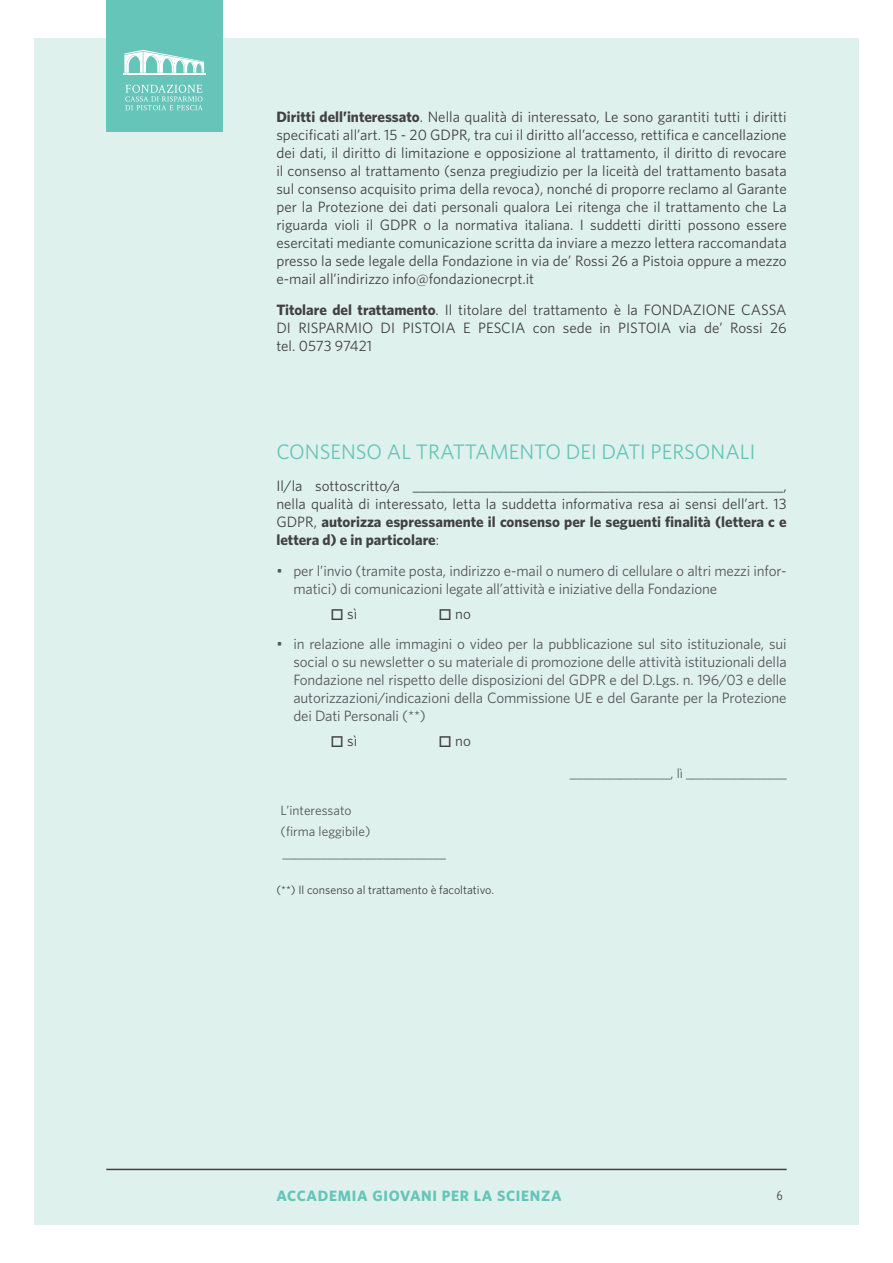
<style>
.page{position:relative;width:893px;height:1263px;background:#fff}
.page>*{position:absolute;margin:0;border:0;box-sizing:border-box;transform-origin:0 0}
.t1{font:21px "Whitney HTF";color:#64c5b8}
.t2{font:15px/18px "Whitney HTF";color:#414042;text-align:justify}
.t3{font:15px/18px "Whitney HTF";letter-spacing:-.01em;color:#565659}
.t4{font:700 15px "Whitney HTF";letter-spacing:.05em;color:#64c5b8}
.t5{font:13.5px/21.6px "Whitney HTF";color:#565659}
.t6{font:condensed 13.5px "Whitney HTF";color:#414042}
.t7{font:12px "Whitney HTF";color:#414042}
.s1{font-weight:700}
</style>
<div class="page">
<div style="left:34px;top:38px;width:825px;height:1187px;background:#dff1ed"></div>
<div style="left:106px;top:0;width:117px;height:131px;background:#64c5b8"></div>
<svg style="left:125px;top:85px;width:78px;height:25px"></svg>
<hr style="left:123px;top:73px;width:83px;height:2px;background:#fff">
<svg style="left:124px;top:50px;width:80px;height:23px"></svg>
<hr style="left:106px;top:1169px;width:681px;height:1px;background:#414042">
<p class="t2" style="left:276px;top:108px;width:512px"><span class="s1">Diritti dell’interessato</span>. Nella qualità di interessato, Le sono garantiti tutti i diritti specificati all’art. 15 - 20 GDPR, tra cui il diritto all’accesso, rettifica e cancellazione dei dati, il diritto di limitazione e opposizione al trattamento, il diritto di revocare il consenso al trattamento (senza pregiudizio per la liceità del trattamento basata sul consenso acquisito prima della revoca), nonché di proporre reclamo al Garante per la Protezione dei dati personali qualora Lei ritenga che il trattamento che La riguarda violi il GDPR o la normativa italiana. I suddetti diritti possono essere esercitati mediante comunicazione scritta da inviare a mezzo lettera raccomandata presso la sede legale della Fondazione in via de’ Rossi 26 a Pistoia oppure a mezzo e-mail all’indirizzo info@fondazionecrpt.it</p>
<p class="t2" style="left:276px;top:301px;width:512px"><span class="s1">Titolare del trattamento</span>. Il titolare del trattamento è la FONDAZIONE CASSA DI RISPARMIO DI PISTOIA E PESCIA con sede in PISTOIA via de’ Rossi 26 tel. 0573 97421</p>
<h1 class="t1" style="left:276px;top:439px;width:480px">CONSENSO AL TRATTAMENTO DEI DATI PERSONALI</h1>
<p class="t2" style="left:276px;top:477px;width:512px">Il/la sottoscritto/a _____________________________________________________, nella qualità di interessato, letta la suddetta informativa resa ai sensi dell’art. 13<br>GDPR, <span class="s1">autorizza espressamente il consenso per le seguenti finalità (lettera c e lettera d) e in particolare</span>:</p>
<p class="t3" style="left:293px;top:562px;width:495px;text-indent:-17px">• per l’invio (tramite posta, indirizzo e-mail o numero di cellulare o altri mezzi infor&shy;matici) di comunicazioni legate all’attività e iniziative della Fondazione</p>
<p class="t2" style="left:330px;top:604px;width:28px">□ sì</p>
<p class="t2" style="left:438px;top:604px;width:34px">□ no</p>
<p class="t3" style="left:293px;top:635px;width:495px;text-align:justify;text-indent:-17px">• in relazione alle immagini o video per la pubblicazione sul sito istituzionale, sui social o su newsletter o su materiale di promozione delle attività istituzionali della Fondazione nel rispetto delle disposizioni del GDPR e del D.Lgs. n. 196/03 e delle autorizzazioni/indicazioni della Commissione UE e del Garante per la Protezione dei Dati Personali (**)</p>
<p class="t2" style="left:330px;top:731px;width:28px">□ sì</p>
<p class="t2" style="left:438px;top:731px;width:34px">□ no</p>
<p class="t5" style="left:570px;top:762px;width:218px">________________, lì ________________</p>
<p class="t5" style="left:281px;top:799px;width:167px">L’interessato<br>(firma leggibile) __________________________</p>
<p class="t7" style="left:276px;top:883px;width:219px">(**) Il consenso al trattamento è facoltativo.</p>
<p class="t4" style="left:276px;top:1187px;width:287px">ACCADEMIA GIOVANI PER LA SCIENZA</p>
<p class="t6" style="left:777px;top:1188px;width:7px">6</p>
</div>
